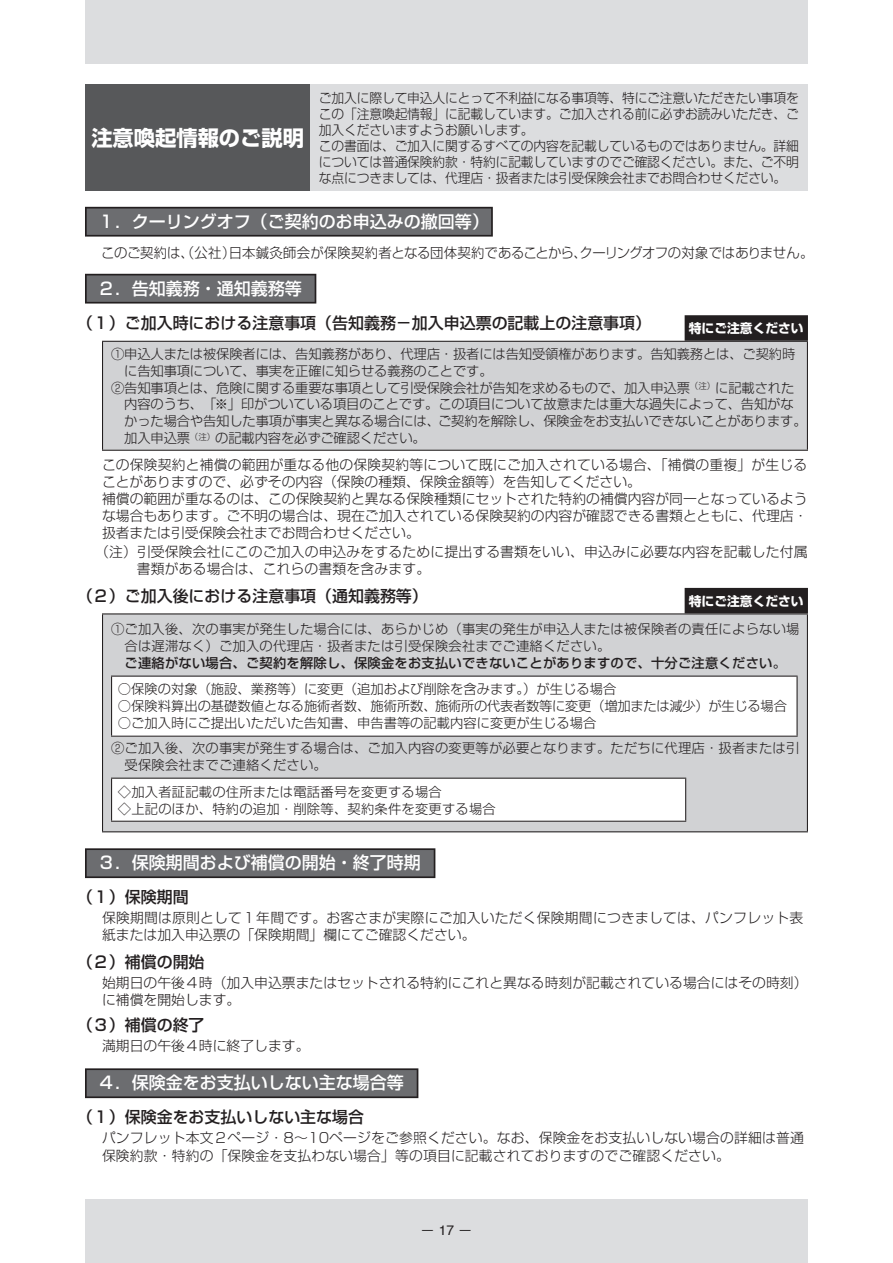
<style>
.page{position:relative;width:893px;height:1263px;background:#fff}
.page>*{position:absolute;margin:0;border:0;box-sizing:border-box;transform-origin:0 0}
.t1{font:21.3px "Shin Go Pro Bold 90 msp RKSJ H";color:#fff}
.t2{font:16.95px "Shin Go Pro Medium 90 msp RKSJ H";color:#fff}
.t3{font:15.9px "Shin Go Pro Medium 90 msp RKSJ H";color:#231f20}
.t4{font:14.85px "Koz Go Pro Regular 90 msp RKSJ H";color:#231f20}
.t5{font:13.8px/17px "Shin Go Pro Light 90 msp RKSJ H";color:#231f20}
.t6{font:13.35px/16.8px "Shin Go Pro Light 90 msp RKSJ H";letter-spacing:-.01em;color:#231f20}
.t7{font:13.35px/17px "Shin Go Pro Light 90 msp RKSJ H";letter-spacing:.015em;color:#231f20}
.t8{font:13.35px/16px "Shin Go Pro Light 90 msp RKSJ H";letter-spacing:-.01em;color:#231f20;scale:.96 1}
.t9{font:13.35px "Shin Go Pro Medium 90 msp RKSJ H";letter-spacing:.015em;color:#231f20}
.t10{font:12.75px "Shin Go Pro Bold 90 msp RKSJ H";color:#fff}
.s1{font-family:"Helvetica";font-size:13.8px}
</style>
<div class="page">
<div style="left:85px;top:0;width:723px;height:64px;background:#dcdddf"></div>
<div style="left:85px;top:1199px;width:723px;height:64px;background:#dcdddf"></div>
<div style="left:85px;top:207px;width:408px;height:30px;background:linear-gradient(to right,#231f20,#231f20)"></div>
<div style="left:87px;top:209px;width:404px;height:26px;background:#6c6d70"></div>
<div style="left:85px;top:274px;width:231px;height:30px;background:#231f20"></div>
<div style="left:87px;top:275px;width:228px;height:27px;background:#6c6d70"></div>
<div style="left:685px;top:315px;width:123px;height:26px;background:#231f20"></div>
<div style="left:685px;top:588px;width:123px;height:25px;background:#231f20"></div>
<div style="left:85px;top:848px;width:350px;height:30px;background:linear-gradient(to right,#403e40,#403e40)"></div>
<div style="left:87px;top:850px;width:347px;height:26px;background:#6c6d70"></div>
<div style="left:85px;top:1068px;width:333px;height:30px;background:linear-gradient(to right,#434143,#434143)"></div>
<div style="left:87px;top:1070px;width:330px;height:26px;background:#6c6d70"></div>
<div style="left:85px;top:84px;width:225px;height:107px;background:#57585a"></div>
<div style="left:310px;top:84px;width:498px;height:107px;background:#dcdddf"></div>
<div style="left:103px;top:341px;width:704px;height:109px;background:#d1d2d4"></div>
<hr style="left:102px;top:341px;width:706px;height:1px;background:#231f20">
<hr style="left:102px;top:342px;width:1px;height:108px;background:#231f20">
<hr style="left:807px;top:342px;width:1px;height:108px;background:#231f20">
<hr style="left:102px;top:450px;width:706px;height:1px;background:#231f20">
<div style="left:103px;top:614px;width:704px;height:218px;background:#d1d2d4"></div>
<hr style="left:102px;top:613px;width:706px;height:1px;background:#231f20">
<hr style="left:102px;top:614px;width:1px;height:217px;background:#231f20">
<hr style="left:807px;top:614px;width:1px;height:217px;background:#231f20">
<hr style="left:102px;top:831px;width:706px;height:1px;background:#231f20">
<div style="left:112px;top:676px;width:685px;height:60px;background:#fff"></div>
<hr style="left:111px;top:676px;width:686px;height:1px;background:#231f20">
<hr style="left:111px;top:677px;width:1px;height:59px;background:#231f20">
<hr style="left:796px;top:677px;width:1px;height:59px;background:#231f20">
<hr style="left:111px;top:736px;width:686px;height:1px;background:#231f20">
<div style="left:112px;top:778px;width:574px;height:43px;background:#fff"></div>
<hr style="left:111px;top:778px;width:575px;height:1px;background:#231f20">
<hr style="left:111px;top:779px;width:1px;height:42px;background:#231f20">
<hr style="left:685px;top:779px;width:1px;height:42px;background:#231f20">
<hr style="left:111px;top:821px;width:575px;height:1px;background:#231f20">
<p class="t8" style="left:319px;top:92px;width:502px">ご加入に際して申込人にとって不利益になる事項等、特にご注意いただきたい事項をこの「注意喚起情報」に記載しています。ご加入される前に必ずお読みいただき、ご加入くださいますようお願いします。<br>この書面は、ご加入に関するすべての内容を記載しているものではありません。詳細については普通保険約款・特約に記載していますのでご確認ください。また、ご不明な点につきましては、代理店・扱者または引受保険会社までお問合わせください。</p>
<p class="t2" style="left:98px;top:215px;width:393px">１．クーリングオフ（ご契約のお申込みの撤回等）</p>
<p class="t5" style="left:101px;top:247px;width:714px">このご契約は、（公社）日本鍼灸師会が保険契約者となる団体契約であることから、クーリングオフの対象ではありません。</p>
<p class="t2" style="left:98px;top:282px;width:206px">２．告知義務・通知義務等</p>
<p class="t3" style="left:77px;top:317px;width:576px">（１）ご加入時における注意事項（告知義務－加入申込票の記載上の注意事項）</p>
<p class="t10" style="left:689px;top:323px;width:116px">特にご注意ください</p>
<p class="t6" style="left:111px;top:348px;width:697px">①申込人または被保険者には、告知義務があり、代理店・扱者には告知受領権があります。告知義務とは、ご契約時　に告知事項について、事実を正確に知らせる義務のことです。<br>②告知事項とは、危険に関する重要な事項として引受保険会社が告知を求めるもので、加入申込票<sup>（注）</sup>に記載された　内容のうち、「※」印がついている項目のことです。この項目について故意または重大な過失によって、告知がな　かった場合や告知した事項が事実と異なる場合には、ご契約を解除し、保険金をお支払いできないことがあります。　加入申込票<sup>（注）</sup>の記載内容を必ずご確認ください。</p>
<p class="t5" style="left:102px;top:459px;width:707px">この保険契約と補償の範囲が重なる他の保険契約等について既にご加入されている場合、「補償の重複」が生じる</p>
<h1 class="t1" style="left:91px;top:130px;width:214px">注意喚起情報のご説明</h1>
<p class="t5" style="left:102px;top:476px;width:707px">ことがありますので、必ずその内容（保険の種類、保険金額等）を告知してください。<br>補償の範囲が重なるのは、この保険契約と異なる保険種類にセットされた特約の補償内容が同一となっているような場合もあります。ご不明の場合は、現在ご加入されている保険契約の内容が確認できる書類とともに、代理店・扱者または引受保険会社までお問合わせください。</p>
<p class="t5" style="left:137px;top:545px;width:672px;text-indent:-42px">（注）引受保険会社にこのご加入の申込みをするために提出する書類をいい、申込みに必要な内容を記載した付属書類がある場合は、これらの書類を含みます。</p>
<p class="t3" style="left:77px;top:590px;width:352px">（２）ご加入後における注意事項（通知義務等）</p>
<p class="t10" style="left:689px;top:596px;width:116px">特にご注意ください</p>
<p class="t7" style="left:111px;top:622px;width:690px">①ご加入後、次の事実が発生した場合には、あらかじめ（事実の発生が申込人または被保険者の責任によらない場　合は遅滞なく）ご加入の代理店・扱者または引受保険会社までご連絡ください。</p>
<p class="t9" style="left:125px;top:658px;width:663px">ご連絡がない場合、ご契約を解除し、保険金をお支払いできないことがありますので、十分ご注意ください。</p>
<p class="t6" style="left:118px;top:683px;width:500px">○保険の対象（施設、業務等）に変更（追加および削除を含みます。）が生じる場合</p>
<p class="t6" style="left:118px;top:700px;width:670px">○保険料算出の基礎数値となる施術者数、施術所数、施術所の代表者数等に変更（増加または減少）が生じる場合</p>
<p class="t7" style="left:111px;top:712px;width:690px;line-height:25px;text-indent:7px">○ご加入時にご提出いただいた告知書、申告書等の記載内容に変更が生じる場合<br>②ご加入後、次の事実が発生する場合は、ご加入内容の変更等が必要となります。ただちに代理店・扱者または引</p>
<p class="t7" style="left:118px;top:754px;width:325px;line-height:26.4px;text-indent:-7px">　受保険会社までご連絡ください。<br>◇加入者証記載の住所または電話番号を変更する場合</p>
<p class="t7" style="left:118px;top:802px;width:379px">◇上記のほか、特約の追加・削除等、契約条件を変更する場合</p>
<p class="t2" style="left:98px;top:856px;width:325px">３．保険期間および補償の開始・終了時期</p>
<p class="t3" style="left:77px;top:891px;width:113px">（１）保険期間</p>
<p class="t5" style="left:102px;top:911px;width:703px">保険期間は原則として１年間です。お客さまが実際にご加入いただく保険期間につきましては、パンフレット表紙または加入申込票の「保険期間」欄にてご確認ください。</p>
<p class="t3" style="left:77px;top:956px;width:129px">（２）補償の開始</p>
<p class="t5" style="left:102px;top:977px;width:707px">始期日の午後４時（加入申込票またはセットされる特約にこれと異なる時刻が記載されている場合にはその時刻）に補償を開始します。</p>
<p class="t3" style="left:77px;top:1019px;width:129px">（３）補償の終了</p>
<p class="t5" style="left:102px;top:1039px;width:209px">満期日の午後４時に終了します。</p>
<p class="t2" style="left:98px;top:1076px;width:308px">４．保険金をお支払いしない主な場合等</p>
<p class="t3" style="left:77px;top:1111px;width:289px">（１）保険金をお支払いしない主な場合</p>
<p class="t5" style="left:102px;top:1131px;width:703px">パンフレット本文２ページ・8～10ページをご参照ください。なお、保険金をお支払いしない場合の詳細は普通</p>
<p class="t5" style="left:102px;top:1150px;width:629px">保険約款・特約の「保険金を支払わない場合」等の項目に記載されておりますのでご確認ください。</p>
<p class="t4" style="left:420px;top:1224px;width:54px">－<span class="s1">17</span>－</p>
</div>
